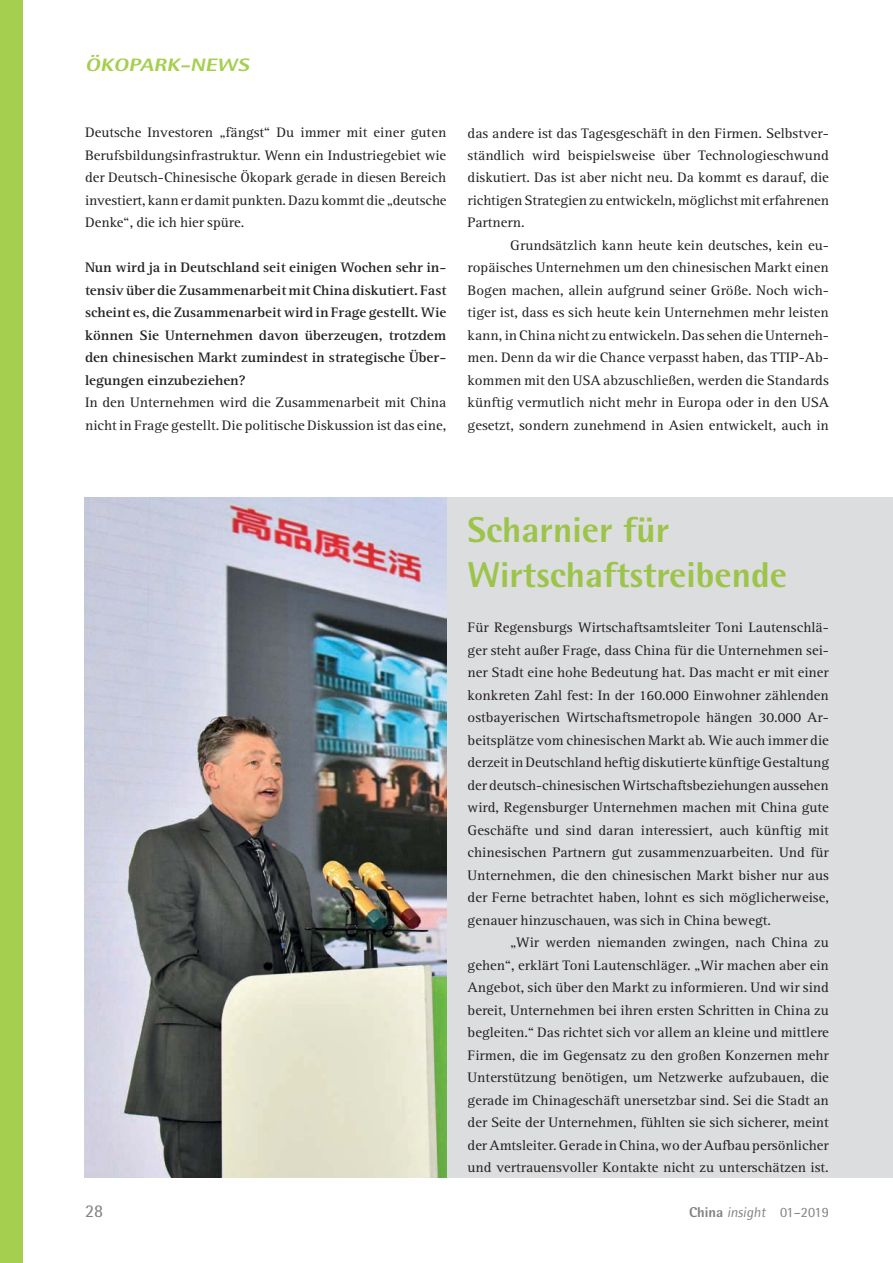
<style>
.page{position:relative;width:893px;height:1263px;background:#fff}
.page>*{position:absolute;margin:0;border:0;box-sizing:border-box;transform-origin:0 0}
.t1{font:800 36px/45px "Rotis Semi Sans";color:#9cc44a}
.t2{font:italic 800 18px "Rotis Semi Sans";color:#a5cf4e;scale:1.25 1}
.t3{font:18px "Rotis Semi Sans";color:#808285}
.t4{font:14.25px/22.5px "Rotis Serif";color:#231f20;text-align:justify;scale:1.05 1}
.t5{font:700 14.25px/22.5px "Rotis Serif";color:#231f20;text-align:justify;scale:1.05 1}
.t6{font:14.25px "Rotis Semi Sans";letter-spacing:-.02em;color:#808285}
.s1{font-weight:800}
</style>
<div class="page">
<div style="left:0;top:0;width:23px;height:1263px;background:#a5cf4e"></div>
<div style="left:104px;top:497px;width:789px;height:681px;background:#dcddde"></div>
<img style="left:85px;top:497px;width:361px;height:681px">
<p class="t2" style="left:85px;top:59px;width:135px">ÖKOPARK-NEWS</p>
<p class="t4" style="left:85px;top:123px;width:346px">Deutsche Investoren „fängst“ Du immer mit einer guten Berufsbildungsinfrastruktur. Wenn ein Industriegebiet wie der Deutsch-Chinesische Ökopark gerade in diesen Bereich investiert, kann er damit punkten. Dazu kommt die „deutsche Denke“, die ich hier spüre.</p>
<p class="t5" style="left:85px;top:258px;width:346px">Nun wird ja in Deutschland seit einigen Wochen sehr in&shy;tensiv über die Zusammenarbeit mit China diskutiert. Fast scheint es, die Zusammenarbeit wird in Frage gestellt. Wie können Sie Unternehmen davon überzeugen, trotzdem den chinesischen Markt zumindest in strategische Über&shy;legungen einzubeziehen?</p>
<p class="t4" style="left:85px;top:393px;width:346px">In den Unternehmen wird die Zusammenarbeit mit China nicht in Frage gestellt. Die politische Diskussion ist das eine,</p>
<p class="t4" style="left:468px;top:123px;width:346px">das andere ist das Tagesgeschäft in den Firmen. Selbstver&shy;ständlich wird beispielsweise über Technologieschwund diskutiert. Das ist aber nicht neu. Da kommt es darauf, die richtigen Strategien zu entwickeln, möglichst mit erfahrenen Partnern.</p>
<p class="t4" style="left:468px;top:235px;width:346px;text-indent:43px">Grundsätzlich kann heute kein deutsches, kein eu&shy;ropäisches Unternehmen um den chinesischen Markt einen Bogen machen, allein aufgrund seiner Größe. Noch wich&shy;tiger ist, dass es sich heute kein Unternehmen mehr leisten kann, in China nicht zu entwickeln. Das sehen die Unterneh&shy;men. Denn da wir die Chance verpasst haben, das TTIP-Ab&shy;kommen mit den USA abzuschließen, werden die Standards künftig vermutlich nicht mehr in Europa oder in den USA gesetzt, sondern zunehmend in Asien entwickelt, auch in</p>
<h1 class="t1" style="left:468px;top:511px;width:321px">Scharnier für<br>Wirtschaftstreibende</h1>
<p class="t4" style="left:468px;top:618px;width:346px">Für Regensburgs Wirtschaftsamtsleiter Toni Lautenschlä&shy;ger steht außer Frage, dass China für die Unternehmen sei&shy;ner Stadt eine hohe Bedeutung hat. Das macht er mit einer konkreten Zahl fest: In der 160.000 Einwohner zählenden ostbayerischen Wirtschaftsmetropole hängen 30.000 Ar&shy;beitsplätze vom chinesischen Markt ab. Wie auch immer die derzeit in Deutschland heftig diskutierte künftige Gestaltung der deutsch-chinesischen Wirtschaftsbeziehungen aussehen wird, Regensburger Unternehmen machen mit China gute Geschäfte und sind daran interessiert, auch künftig mit chinesischen Partnern gut zusammenzuarbeiten. Und für Unternehmen, die den chinesischen Markt bisher nur aus der Ferne betrachtet haben, lohnt es sich möglicherweise, genauer hinzuschauen, was sich in China bewegt.</p>
<p class="t4" style="left:468px;top:932px;width:346px;text-indent:43px">„Wir werden niemanden zwingen, nach China zu gehen“, erklärt Toni Lautenschläger. „Wir machen aber ein Angebot, sich über den Markt zu informieren. Und wir sind bereit, Unternehmen bei ihren ersten Schritten in China zu begleiten.“ Das richtet sich vor allem an kleine und mittlere Firmen, die im Gegensatz zu den großen Konzernen mehr Unterstützung benötigen, um Netzwerke aufzubauen, die gerade im Chinageschäft unersetzbar sind. Sei die Stadt an der Seite der Unternehmen, fühlten sie sich sicherer, meint der Amtsleiter. Gerade in China, wo der Aufbau persönlicher und vertrauensvoller Kontakte nicht zu unterschätzen ist.</p>
<p class="t3" style="left:85px;top:1205px;width:20px">28</p>
<p class="t6" style="left:689px;top:1207px;width:141px"><span class="s1">China</span> insight 01–2019</p>
</div>
